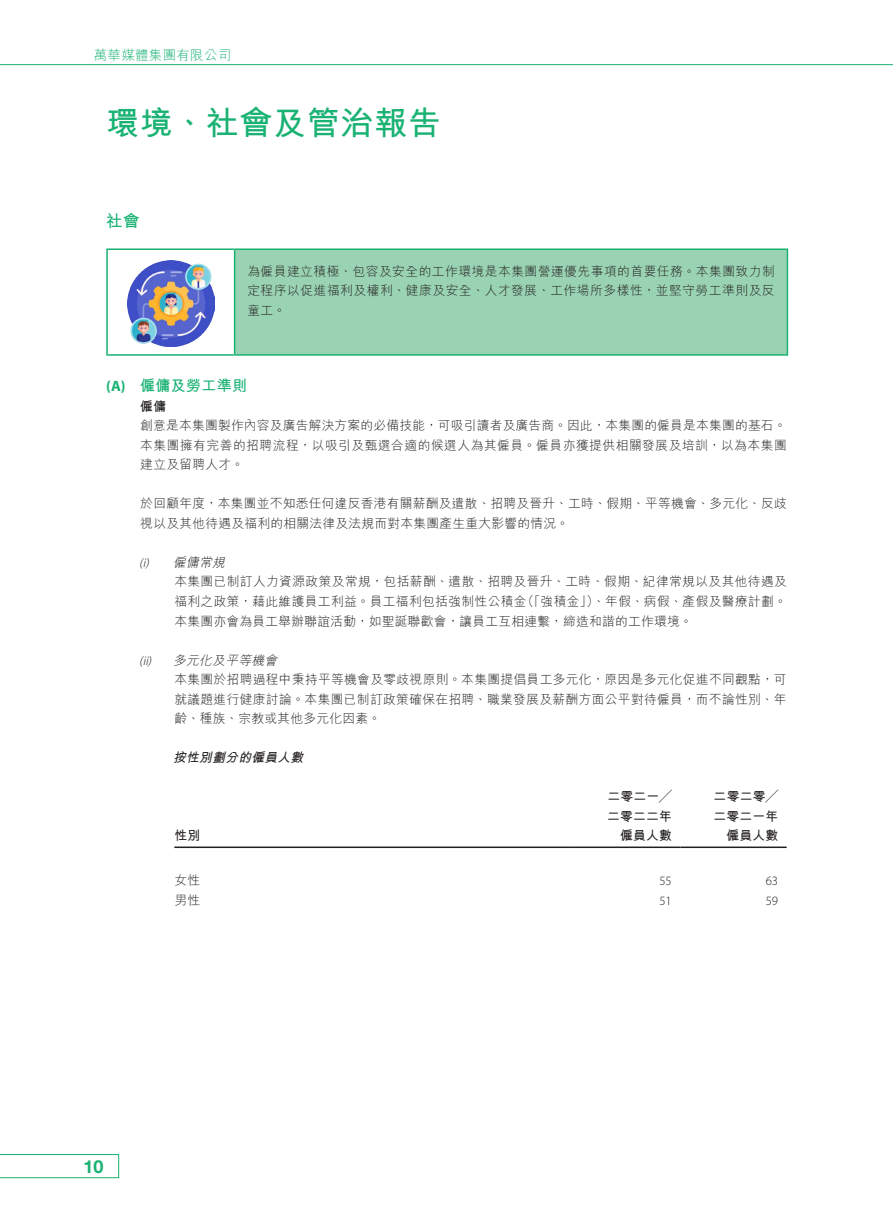
<style>
.page{position:relative;width:893px;height:1212px;background:#fff}
.page>*{position:absolute;margin:0;border:0;box-sizing:border-box;transform-origin:0 0}
.t1{font:700 33px "M Hei HK";letter-spacing:.02em;color:#19b273}
.t2{font:700 18px "Helvetica Neue LT Std";color:#19b273}
._01_H1{font:700 16.5px "M Hei HK";color:#19b273}
._02_H2{font:700 15px "M Hei HK";letter-spacing:.02em;color:#19b273}
.t3{font:300 13.5px "M Hei HK";letter-spacing:.02em;color:#19b273}
._00_txt{font:300 12.75px/19.5px "M Hei HK";letter-spacing:.02em;color:#231f20;text-align:justify}
._50_Table_txt{font:300 12.75px/19.5px "M Hei HK";letter-spacing:.04em;color:#231f20;text-align:justify}
._50_Table_txt-2{font:700 12.75px "M Hei HK";letter-spacing:.02em;color:#231f20}
._04_H4{font:italic 300 12.75px "M Hei HK";color:#231f20}
._00_txt-2{font:italic 700 12.75px "M Hei HK";color:#231f20}
._50_Table_txt-3{font:300 12.75px "Myriad Pro";color:#231f20}
._03_H3{font:700 12.75px "M Hei HK";color:#231f20}
.s1{font-family:"Myriad Pro"}
</style>
<div class="page">
<hr style="left:0;top:64px;width:893px;height:1px;background:#19b273">
<svg style="left:0;top:1154px;width:119px;height:24px"></svg>
<div style="left:235px;top:249px;width:552px;height:106px;background:#9ad3b3"></div>
<hr style="left:106px;top:248px;width:129px;height:2px;background:#19b273">
<hr style="left:106px;top:250px;width:2px;height:104px;background:#19b273">
<hr style="left:235px;top:248px;width:553px;height:2px;background:#19b273">
<hr style="left:234px;top:250px;width:1px;height:104px;background:#19b273">
<hr style="left:787px;top:250px;width:1px;height:104px;background:#19b273">
<hr style="left:106px;top:354px;width:129px;height:2px;background:#19b273">
<hr style="left:235px;top:354px;width:553px;height:2px;background:#19b273">
<img style="left:128px;top:260px;width:86px;height:86px">
<hr style="left:174px;top:846px;width:400px;height:2px;background:#231f20">
<hr style="left:574px;top:846px;width:106px;height:2px;background:#231f20">
<hr style="left:680px;top:846px;width:107px;height:2px;background:#231f20">
<p class="t3" style="left:94px;top:48px;width:139px">萬華媒體集團有限公司</p>
<h1 class="t1" style="left:106px;top:99px;width:336px">環境、社會及管治報告</h1>
<p class="_01_H1" style="left:106px;top:209px;width:35px">社會</p>
<p class="_50_Table_txt" style="left:247px;top:261px;width:529px">為僱員建立積極、包容及安全的工作環境是本集團營運優先事項的首要任務。本集團致力制定程序以促進福利及權利、健康及安全、人才發展、工作場所多樣性，並堅守勞工準則及反童工。</p>
<p class="_02_H2" style="left:106px;top:375px;width:142px"><span class="s1">(A)</span> 僱傭及勞工準則</p>
<p class="_03_H3" style="left:140px;top:397px;width:27px">僱傭</p>
<p class="_00_txt" style="left:140px;top:416px;width:648px">創意是本集團製作內容及廣告解決方案的必備技能，可吸引讀者及廣告商。因此，本集團的僱員是本集團的基石。本集團擁有完善的招聘流程，以吸引及甄選合適的候選人為其僱員。僱員亦獲提供相關發展及培訓，以為本集團建立及留聘人才。</p>
<p class="_00_txt" style="left:140px;top:494px;width:648px">於回顧年度，本集團並不知悉任何違反香港有關薪酬及遣散、招聘及晉升、工時、假期、平等機會、多元化、反歧視以及其他待遇及福利的相關法律及法規而對本集團產生重大影響的情況。</p>
<p class="_04_H4" style="left:139px;top:556px;width:90px"><span class="s1">(i)</span> 僱傭常規</p>
<p class="_00_txt" style="left:174px;top:572px;width:614px">本集團已制訂人力資源政策及常規，包括薪酬、遣散、招聘及晉升、工時、假期、紀律常規以及其他待遇及福利之政策，藉此維護員工利益。員工福利包括強制性公積金（「強積金」）、年假、病假、產假及醫療計劃。本集團亦會為員工舉辦聯誼活動，如聖誕聯歡會，讓員工互相連繫，締造和諧的工作環境。</p>
<p class="_04_H4" style="left:139px;top:653px;width:142px"><span class="s1">(ii)</span> 多元化及平等機會</p>
<p class="_00_txt" style="left:174px;top:669px;width:614px">本集團於招聘過程中秉持平等機會及零歧視原則。本集團提倡員工多元化，原因是多元化促進不同觀點，可就議題進行健康討論。本集團已制訂政策確保在招聘、職業發展及薪酬方面公平對待僱員，而不論性別、年齡、種族、宗教或其他多元化因素。</p>
<p class="_00_txt-2" style="left:173px;top:748px;width:135px">按性別劃分的僱員人數</p>
<p class="_50_Table_txt-2" style="left:174px;top:826px;width:27px">性別</p>
<p class="_50_Table_txt-2" style="left:607px;top:787px;width:66px">二零二一╱</p>
<p class="_50_Table_txt-2" style="left:607px;top:806px;width:66px">二零二二年</p>
<p class="_50_Table_txt-2" style="left:620px;top:826px;width:53px">僱員人數</p>
<p class="_50_Table_txt-2" style="left:714px;top:787px;width:66px">二零二零╱</p>
<p class="_50_Table_txt-2" style="left:713px;top:806px;width:66px">二零二一年</p>
<p class="_50_Table_txt-2" style="left:726px;top:826px;width:53px">僱員人數</p>
<p class="_50_Table_txt" style="left:174px;top:871px;width:27px">女性</p>
<p class="_50_Table_txt-3" style="left:659px;top:873px;width:14px">55</p>
<p class="_50_Table_txt-3" style="left:766px;top:873px;width:14px">63</p>
<p class="_50_Table_txt" style="left:174px;top:890px;width:27px">男性</p>
<p class="_50_Table_txt-3" style="left:659px;top:893px;width:14px">51</p>
<p class="_50_Table_txt-3" style="left:766px;top:893px;width:14px">59</p>
<h2 class="t2" style="left:84px;top:1155px;width:22px">10</h2>
</div>
